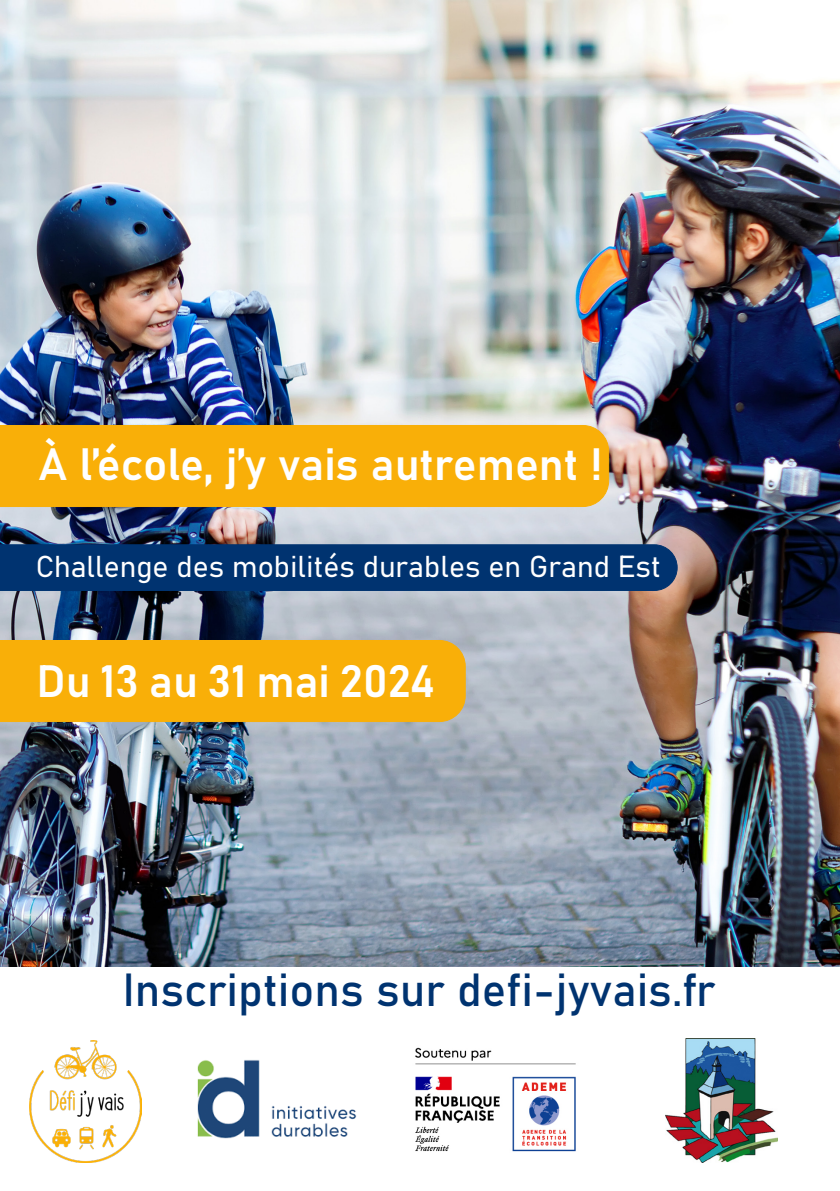
<style>
.page{position:relative;width:840px;height:1191px;background:#fff}
.page>*{position:absolute;margin:0;border:0;box-sizing:border-box;transform-origin:0 0}
.t1{font:45.8px "Bahnschrift";color:#003370}
.t2{font:44.6px "Bahnschrift";color:#fff}
.t3{font:29.8px "Bahnschrift";color:#fff}
.s1{font-size:30px}
</style>
<div class="page">
<img style="left:0;top:0;width:839px;height:967px">
<div style="left:0;top:425px;width:608px;height:82px;background:#f9af08"></div>
<div style="left:0;top:544px;width:677px;height:47px;background:#003370"></div>
<div style="left:0;top:640px;width:465px;height:82px;background:#f9af08"></div>
<img style="left:29px;top:1040px;width:112px;height:122px">
<img style="left:197px;top:1060px;width:160px;height:79px">
<img style="left:415px;top:1047px;width:161px;height:105px">
<img style="left:665px;top:1039px;width:111px;height:123px">
<p class="t2" style="left:38px;top:430px;width:565px">À l’école, j’y vais autrement !</p>
<p class="t3" style="left:36px;top:543px;width:626px">Challenge des mobilités durables en Grand <span class="s1">Est</span></p>
<p class="t2" style="left:36px;top:648px;width:400px">Du 13 au 31 mai 2024</p>
<p class="t1" style="left:122px;top:955px;width:594px">Inscriptions sur defi-jyvais.fr</p>
</div>
